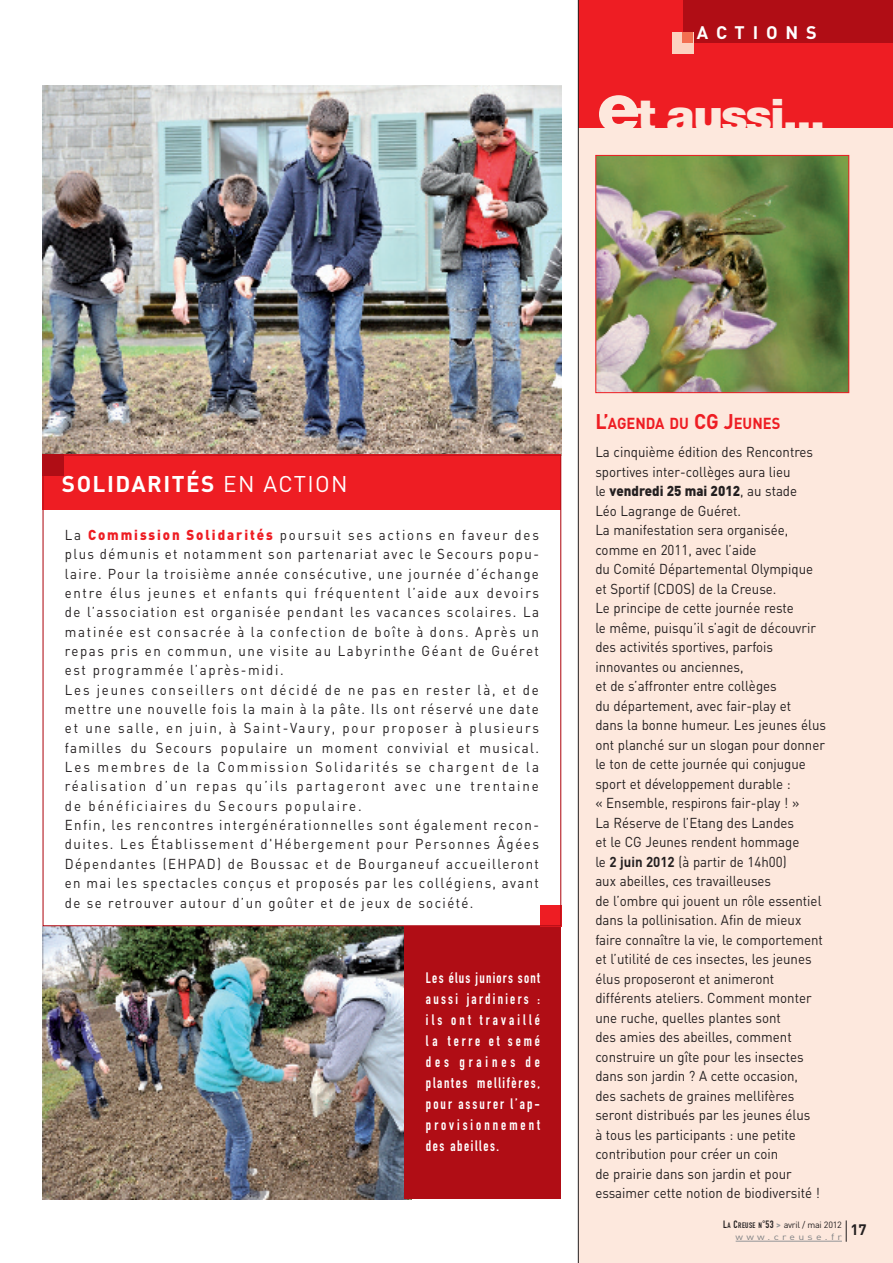
<style>
.page{position:relative;width:893px;height:1263px;background:#fff}
.page>*{position:absolute;margin:0;border:0;box-sizing:border-box;transform-origin:0 0}
.t1{font:900 49.65px "Nimbus Sans Novus T";letter-spacing:-.03em;color:#fde8dd}
.t2{font:700 22.5px "DIN";letter-spacing:.065em;color:#fff}
.t3{font:700 18px "DIN";letter-spacing:.435em;color:#fff}
.t4{font:700 15.75px "DIN";color:#ee1d23;scale:.93 1}
.t5{font:15px/21px "DIN Engschrift";letter-spacing:.15em;color:#fff;text-align:justify;scale:.93 1}
.t6{font:14.25px/19.5px "DIN";color:#231f20;scale:.93 1}
.t7{font:14.25px/19.4px "DIN";letter-spacing:.11em;color:#231f20;scale:.93 1}
.t8{font:9px/12px "DIN";letter-spacing:-.025em;color:#231f20}
.s1{font-size:73.5px}
.s2{font-weight:400}
.s3{font-weight:900;color:#ee1d23}
.s4{font-size:21px}
.s5{font-weight:900}
.s6{font-weight:700}
.s7{font-family:"DIN Engschrift";font-size:10.5px}
.s8{font-family:"DIN Engschrift";font-size:7.8px}
.s9{font-weight:700;color:#939598}
.s10{color:#808285}
</style>
<div class="page">
<div style="left:578px;top:128px;width:315px;height:1135px;background:#fde8dd"></div>
<div style="left:578px;top:0;width:315px;height:128px;background:#ee1d23"></div>
<div style="left:683px;top:0;width:210px;height:43px;background:#b00d15"></div>
<div style="left:672px;top:32px;width:21px;height:21px;background:#fcd2c0"></div>
<div style="left:683px;top:32px;width:10px;height:11px;background:#f36f51"></div>
<hr style="left:578px;top:0;width:1px;height:1263px;background:#231f20">
<img style="left:43px;top:85px;width:518px;height:370px">
<img style="left:43px;top:926px;width:362px;height:273px">
<div style="left:405px;top:926px;width:156px;height:273px;background:#b00d15"></div>
<hr style="left:736px;top:1241px;width:106px;height:1px;background:#939598">
<svg style="left:846px;top:1220px;width:1px;height:22px"></svg>
<img style="left:597px;top:157px;width:250px;height:234px">
<div style="left:595px;top:155px;width:254px;height:238px;border:1px solid #ee1d23"></div>
<div style="left:540px;top:905px;width:21px;height:21px;background:#ee1d23"></div>
<div style="left:43px;top:455px;width:518px;height:55px;background:#ee1d23"></div>
<div style="left:43px;top:455px;width:21px;height:21px;background:#b00d15"></div>
<p class="t3" style="left:697px;top:22px;width:121px">ACTIONS</p>
<h1 class="t1" style="left:597px;top:85px;width:229px"><span class="s1">e</span>t aussi...</h1>
<h2 class="t2" style="left:62px;top:470px;width:287px">SOLIDARITÉS <span class="s2">EN ACTION</span></h2>
<p class="t7" style="left:65px;top:525px;width:511px">La <span class="s3">Commission Solidarités</span> poursuit ses actions en faveur des plus démunis et notamment son partenariat avec le Secours popu&shy;laire. Pour la troisième année consécutive, une journée d’échange entre élus jeunes et enfants qui fréquentent l’aide aux devoirs de l’association est organisée pendant les vacances scolaires. La matinée est consacrée à la confection de boîte à dons. Après un repas pris en commun, une visite au Labyrinthe Géant de Guéret est programmée l’après-midi.<br>Les jeunes conseillers ont décidé de ne pas en rester là, et de mettre une nouvelle fois la main à la pâte. Ils ont réservé une date et une salle, en juin, à Saint-Vaury, pour proposer à plusieurs familles du Secours populaire un moment convivial et musical.<br>Les membres de la Commission Solidarités se chargent de la réalisation d’un repas qu’ils partageront avec une trentaine de bénéficiaires du Secours populaire.<br>Enfin, les rencontres intergénérationnelles sont également recon&shy;duites. Les Établissement d'Hébergement pour Personnes Âgées Dépendantes (EHPAD) de Boussac et de Bourganeuf accueilleront en mai les spectacles conçus et proposés par les collégiens, avant de se retrouver autour d’un goûter et de jeux de société.</p>
<p class="t5" style="left:426px;top:968px;width:124px">Les élus juniors sont aussi jardiniers : ils ont travaillé la terre et semé des graines de plantes mellifères, pour assurer l’ap&shy;provisionnement des abeilles.</p>
<p class="t4" style="left:595px;top:414px;width:200px"><span class="s4">L’</span>AGENDA DU <span class="s4">CG J</span>EUNES</p>
<p class="t6" style="left:595px;top:442px;width:250px">La cinquième édition des Rencontres sportives inter-collèges aura lieu<br>le <span class="s5">vendredi 25 mai 2012</span>, au stade<br>Léo Lagrange de Guéret.<br>La manifestation sera organisée, comme en 2011, avec l’aide<br>du Comité Départemental Olympique et Sportif (CDOS) de la Creuse.<br>Le principe de cette journée reste<br>le même, puisqu’il s’agit de découvrir des activités sportives, parfois innovantes ou anciennes,<br>et de s’affronter entre collèges<br>du département, avec fair-play et<br>dans la bonne humeur. Les jeunes élus ont planché sur un slogan pour donner le ton de cette journée qui conjugue sport et développement durable :<br>« Ensemble, respirons fair-play ! »<br>La Réserve de l’Etang des Landes<br>et le CG Jeunes rendent hommage<br>le <span class="s6">2 juin 2012</span> (à partir de 14h00)<br>aux abeilles, ces travailleuses<br>de l’ombre qui jouent un rôle essentiel dans la pollinisation. Afin de mieux faire connaître la vie, le comportement et l’utilité de ces insectes, les jeunes élus proposeront et animeront différents ateliers. Comment monter une ruche, quelles plantes sont<br>des amies des abeilles, comment construire un gîte pour les insectes dans son jardin ? A cette occasion,<br>des sachets de graines mellifères seront distribués par les jeunes élus<br>à tous les participants : une petite contribution pour créer un coin<br>de prairie dans son jardin et pour essaimer cette notion de biodiversité !</p>
<p class="t8" style="left:735px;top:1218px;width:133px;text-indent:-12px"><span class="s7">L</span><span class="s8">A</span> <span class="s7">C</span><span class="s8">REUSE N</span><span class="s7">°53</span> <span class="s9">&gt;</span> avril / mai 2012 <span class="s10">www.creuse.fr</span> <sup>17</sup></p>
</div>
